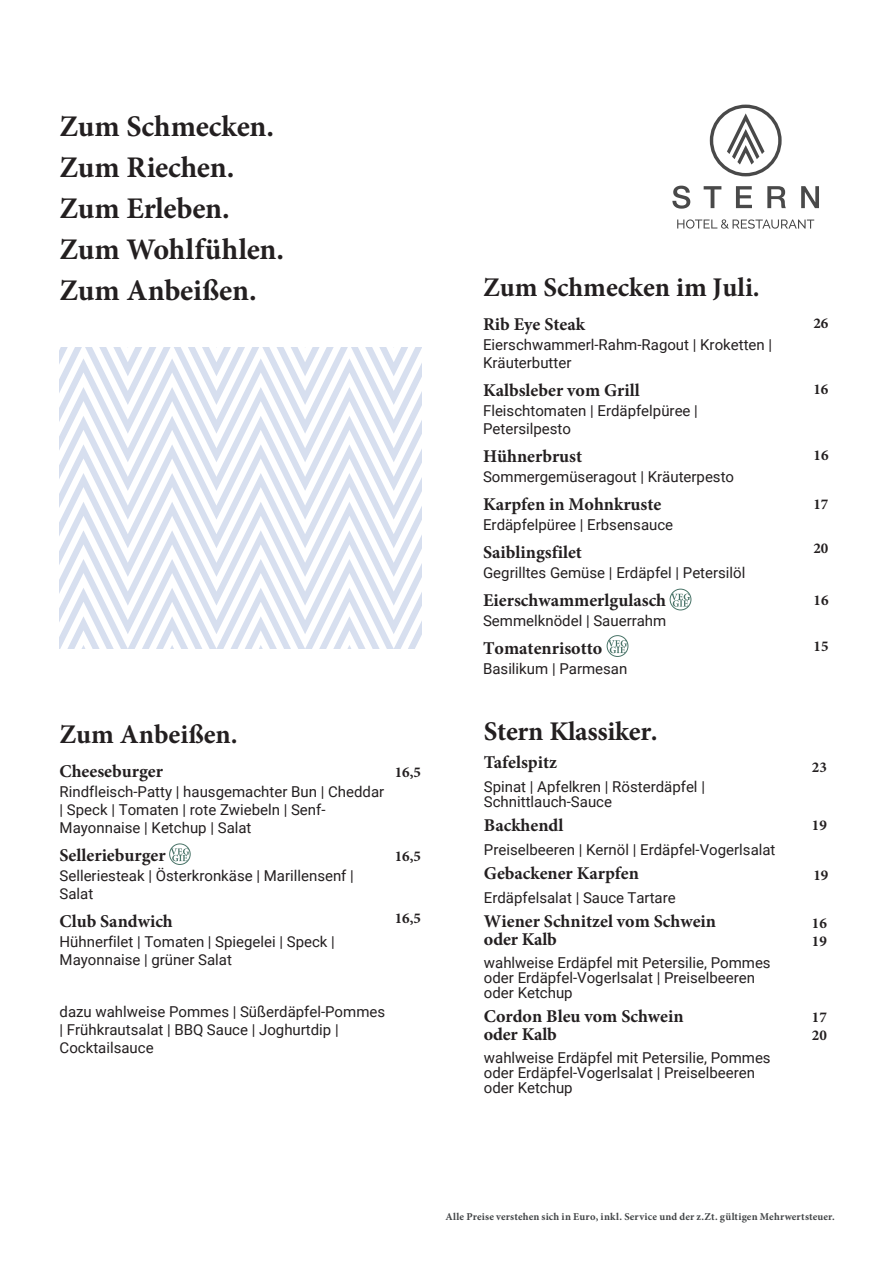
<style>
.page{position:relative;width:893px;height:1263px;background:#fff}
.page>*{position:absolute;margin:0;border:0;box-sizing:border-box;transform-origin:0 0}
.Zum_XY{font:700 30px/41.1px "Minion Pro";letter-spacing:-.005em;color:#231f20}
.Zum_XY-2{font:700 27px "Minion Pro";color:#231f20}
.Details{font:700 27px "Minion Pro";color:#231f20}
.Zum_XY-3{font:700 18px/18px "Minion Pro";color:#231f20}
.Details-2{font:700 18px "Minion Pro";color:#231f20}
.Zum_XY-4{font:15px/15px "Roboto";color:#231f20}
.Details-3{font:15px/18px "Roboto";color:#231f20}
.Details-4{font:15px/18px "Roboto";color:#231f20}
.t1{font:700 15px "Minion Pro";color:#231f20}
.t2{font:700 10.5px "Minion Pro";letter-spacing:.01em;color:#414446}
.s1{font-style:inherit}
</style>
<div class="page">
<svg style="left:60px;top:347px;width:361px;height:302px"></svg>
<svg style="left:710px;top:105px;width:72px;height:71px"></svg>
<svg style="left:672px;top:186px;width:18px;height:23px"></svg>
<svg style="left:704px;top:186px;width:17px;height:22px"></svg>
<svg style="left:736px;top:186px;width:16px;height:22px"></svg>
<svg style="left:767px;top:186px;width:19px;height:22px"></svg>
<svg style="left:801px;top:186px;width:18px;height:22px"></svg>
<svg style="left:677px;top:219px;width:137px;height:10px"></svg>
<div style="left:607px;top:635px;width:21px;height:22px;border:1px solid #487367;border-radius:50%"></div>
<svg style="left:608px;top:640px;width:19px;height:13px"></svg>
<div style="left:169px;top:843px;width:22px;height:22px;border:1px solid #487367;border-radius:50%"></div>
<svg style="left:171px;top:848px;width:18px;height:13px"></svg>
<div style="left:670px;top:589px;width:21px;height:21px;border:1px solid #487367;border-radius:50%"></div>
<svg style="left:671px;top:594px;width:19px;height:13px"></svg>
<p class="Zum_XY" style="left:60px;top:105px;width:226px">Zum Schmecken.<br>Zum Riechen.<br>Zum Erleben.<br>Zum Wohlfühlen.<br>Zum Anbeißen.</p>
<p class="Details" style="left:60px;top:715px;width:180px">Zum Anbeißen.</p>
<p class="Details-2" style="left:60px;top:758px;width:105px">Cheeseburger</p>
<p class="Details-3" style="left:60px;top:782px;width:326px">Rindfleisch-Patty | hausgemachter Bun | Cheddar | Speck | Tomaten | rote Zwiebeln | Senf-<br>Mayonnaise | Ketchup | Salat</p>
<p class="Details-2" style="left:60px;top:842px;width:108px">Sellerieburger</p>
<p class="Details-4" style="left:60px;top:866px;width:296px">Selleriesteak | Österkronkäse | Marillensenf |<br>Salat</p>
<p class="Details-2" style="left:60px;top:908px;width:115px">Club Sandwich</p>
<p class="Details-3" style="left:60px;top:932px;width:277px">Hühnerfilet | Tomaten | Spiegelei | Speck |<br>Mayonnaise | grüner Salat</p>
<p class="Details-3" style="left:60px;top:1002px;width:327px">dazu wahlweise Pommes | Süßerdäpfel-Pommes | <span class="s1">Frühkrautsalat</span> | BBQ Sauce | <span class="s1">Joghurtdip |<br>Cocktailsauce</span></p>
<p class="t1" style="left:395px;top:761px;width:28px">16,5</p>
<p class="t1" style="left:395px;top:845px;width:28px">16,5</p>
<p class="t1" style="left:395px;top:908px;width:28px">16,5</p>
<p class="Zum_XY-2" style="left:483px;top:268px;width:278px">Zum Schmecken im Juli.</p>
<p class="Zum_XY-3" style="left:483px;top:315px;width:103px">Rib Eye Steak</p>
<p class="Zum_XY-4" style="left:483px;top:335px;width:291px;line-height:18px">Eierschwammerl-Rahm-Ragout | Kroketten |<br>Kräuterbutter</p>
<p class="Zum_XY-3" style="left:483px;top:381px;width:158px">Kalbsleber vom Grill</p>
<p class="Zum_XY-4" style="left:483px;top:401px;width:216px;line-height:18px">Fleischtomaten | Erdäpfelpüree |<br>Petersilpesto</p>
<p class="Zum_XY-3" style="left:483px;top:447px;width:101px">Hühnerbrust</p>
<p class="Zum_XY-4" style="left:483px;top:468px;width:253px">Sommergemüseragout | Kräuterpesto</p>
<p class="Zum_XY-3" style="left:483px;top:495px;width:180px">Karpfen in Mohnkruste</p>
<p class="Zum_XY-4" style="left:483px;top:516px;width:192px">Erdäpfelpüree | Erbsensauce</p>
<p class="Zum_XY-3" style="left:483px;top:543px;width:100px">Saiblingsfilet</p>
<p class="Zum_XY-4" style="left:483px;top:564px;width:264px">Gegrilltes Gemüse | Erdäpfel | Petersilöl</p>
<p class="Zum_XY-3" style="left:483px;top:591px;width:185px">Eierschwammerlgulasch</p>
<p class="Zum_XY-4" style="left:483px;top:612px;width:185px">Semmelknödel | Sauerrahm</p>
<p class="Zum_XY-3" style="left:483px;top:639px;width:121px">Tomatenrisotto</p>
<p class="Zum_XY-4" style="left:483px;top:660px;width:146px">Basilikum | Parmesan</p>
<p class="Zum_XY-2" style="left:484px;top:712px;width:175px">Stern Klassiker.</p>
<p class="Zum_XY-3" style="left:484px;top:753px;width:75px">Tafelspitz</p>
<p class="Zum_XY-4" style="left:484px;top:779px;width:223px">Spinat | Apfelkren | Rösterdäpfel |<br>Schnittlauch-Sauce</p>
<p class="Zum_XY-3" style="left:484px;top:816px;width:81px">Backhendl</p>
<p class="Zum_XY-4" style="left:484px;top:842px;width:293px">Preiselbeeren | Kernöl | Erdäpfel-Vogerlsalat</p>
<p class="Zum_XY-3" style="left:484px;top:864px;width:157px">Gebackener Karpfen</p>
<p class="Zum_XY-4" style="left:484px;top:890px;width:193px">Erdäpfelsala<span class="s1">t</span> | Sauce Tartare</p>
<p class="Zum_XY-3" style="left:484px;top:912px;width:234px">Wiener Schnitzel vom Schwein oder Kalb</p>
<p class="Zum_XY-4" style="left:484px;top:954px;width:288px">wahlweise Erdäpfel mit Petersilie, Pommes oder Erdäpfel-Vogerlsalat | Preiselbeeren oder Ketchup</p>
<p class="Zum_XY-3" style="left:484px;top:1007px;width:201px">Cordon Bleu vom Schwein oder Kalb</p>
<p class="Zum_XY-4" style="left:484px;top:1049px;width:288px">wahlweise Erdäpfel mit Petersilie, Pommes oder Erdäpfel-Vogerlsalat | Preiselbeeren oder Ketchup</p>
<p class="t1" style="left:813px;top:312px;width:16px">26</p>
<p class="t1" style="left:813px;top:379px;width:16px">16</p>
<p class="t1" style="left:813px;top:445px;width:16px">16</p>
<p class="t1" style="left:813px;top:493px;width:16px">17</p>
<p class="t1" style="left:813px;top:538px;width:16px">20</p>
<p class="t1" style="left:813px;top:589px;width:17px">16</p>
<p class="t1" style="left:813px;top:636px;width:16px">15</p>
<p class="t1" style="left:812px;top:756px;width:16px">23</p>
<p class="t1" style="left:812px;top:815px;width:16px">19</p>
<p class="t1" style="left:813px;top:864px;width:16px">19</p>
<p class="t1" style="left:812px;top:913px;width:16px">16</p>
<p class="t1" style="left:812px;top:931px;width:16px">19</p>
<p class="t1" style="left:812px;top:1007px;width:16px">17</p>
<p class="t1" style="left:812px;top:1025px;width:16px">20</p>
<p class="t2" style="left:445px;top:1209px;width:391px">Alle Preise verstehen sich in Euro, inkl. Service und der z.Zt. gültigen Mehrwertsteuer.</p>
</div>
